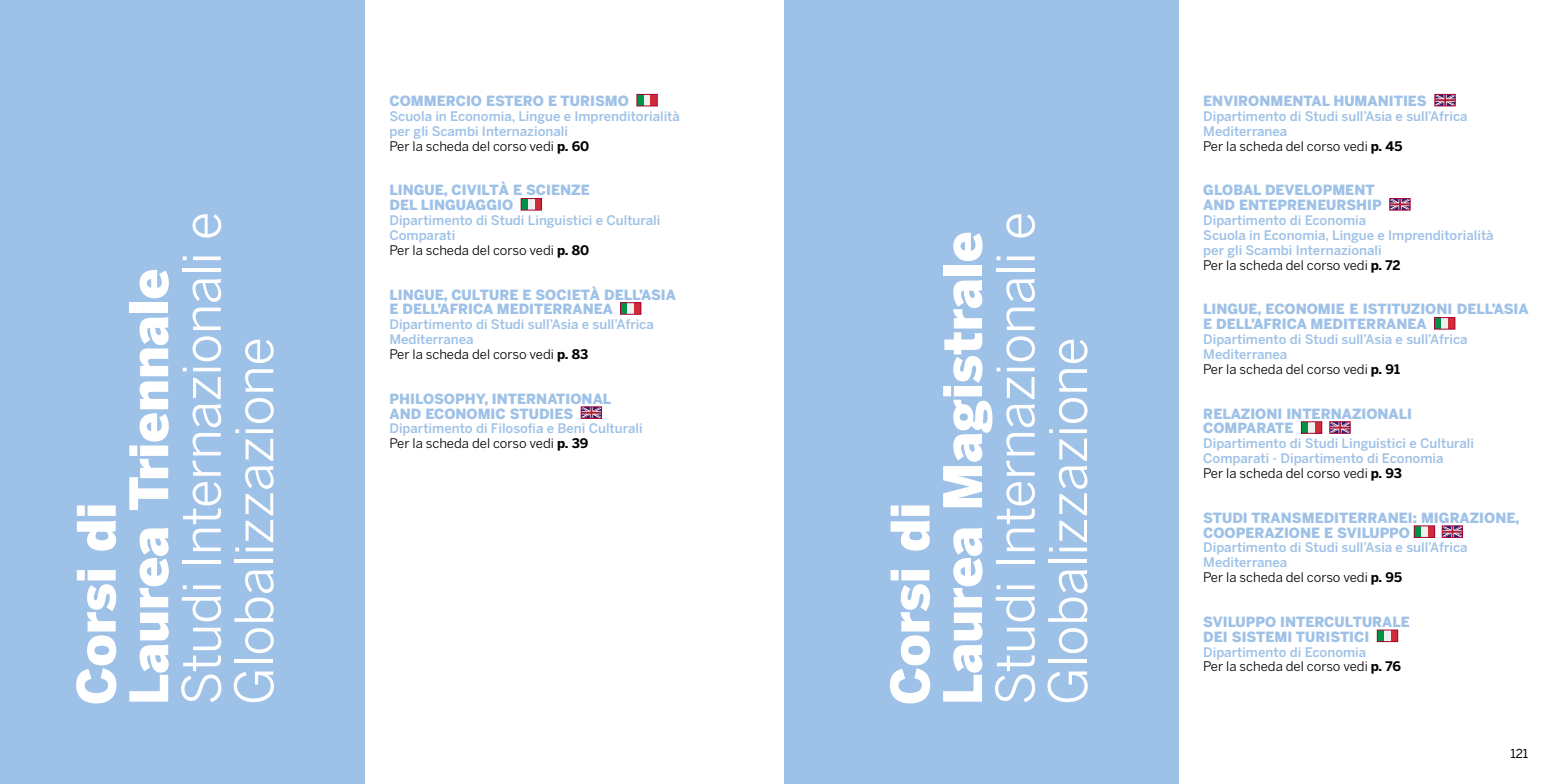
<style>
.page{position:relative;width:1568px;height:784px;background:#fff}
.page>*{position:absolute;margin:0;border:0;box-sizing:border-box;transform-origin:0 0}
.t1{font:52.5px/52.5px "Benton Sans";letter-spacing:-.01em;color:#fff}
.t2{font:900 52.5px/52.5px "Benton Sans";letter-spacing:-.005em;color:#fff}
.t3{font:900 14px/14.9px "Benton Sans";color:#9ec1e7}
.t4{font:500 13.12px/14.9px "Benton Sans";color:#9ec1e7}
.t5{font:13.12px/14.9px "Benton Sans";color:#000}
.t6{font:12.25px "Benton Sans";color:#000}
.s1{font-weight:400;color:#000}
.s2{font-weight:700;color:#000}
.s3{font-weight:500;color:#9ec1e7}
.s4{font-weight:700}
</style>
<div class="page">
<div style="left:0;top:0;width:365px;height:784px;background:#9ec1e7"></div>
<div style="left:784px;top:0;width:394px;height:784px;background:#9ec1e7"></div>
<div style="left:637px;top:94px;width:7px;height:12px;background:#009347"></div>
<div style="left:644px;top:94px;width:6px;height:12px;background:#f0f1f0"></div>
<div style="left:650px;top:94px;width:7px;height:12px;background:#ce2d38"></div>
<div style="left:637px;top:94px;width:20px;height:12px;border:1px solid #a90034"></div>
<div style="left:521px;top:198px;width:7px;height:12px;background:#009347"></div>
<div style="left:528px;top:198px;width:7px;height:12px;background:#f0f1f0"></div>
<div style="left:535px;top:198px;width:6px;height:12px;background:#ce2d38"></div>
<div style="left:521px;top:198px;width:21px;height:12px;border:1px solid #a90034"></div>
<div style="left:620px;top:303px;width:7px;height:11px;background:#009347"></div>
<div style="left:627px;top:303px;width:7px;height:11px;background:#f0f1f0"></div>
<div style="left:634px;top:303px;width:7px;height:11px;background:#ce2d38"></div>
<div style="left:620px;top:303px;width:21px;height:11px;border:1px solid #a90034"></div>
<svg style="left:583px;top:409px;width:16px;height:7px"></svg>
<div style="left:581px;top:407px;width:20px;height:11px;border:1px solid #a90034"></div>
<svg style="left:1436px;top:96px;width:17px;height:8px"></svg>
<div style="left:1434px;top:94px;width:21px;height:12px;border:1px solid #a90034"></div>
<svg style="left:1391px;top:200px;width:17px;height:8px"></svg>
<div style="left:1389px;top:198px;width:21px;height:12px;border:1px solid #a90034"></div>
<div style="left:1434px;top:317px;width:7px;height:12px;background:#009347"></div>
<div style="left:1441px;top:317px;width:7px;height:12px;background:#f0f1f0"></div>
<div style="left:1448px;top:317px;width:7px;height:12px;background:#ce2d38"></div>
<div style="left:1434px;top:317px;width:21px;height:12px;border:1px solid #a90034"></div>
<div style="left:1301px;top:421px;width:7px;height:12px;background:#009347"></div>
<div style="left:1308px;top:421px;width:7px;height:12px;background:#f0f1f0"></div>
<div style="left:1315px;top:421px;width:6px;height:12px;background:#ce2d38"></div>
<div style="left:1301px;top:421px;width:21px;height:12px;border:1px solid #a90034"></div>
<svg style="left:1331px;top:424px;width:17px;height:7px"></svg>
<div style="left:1414px;top:526px;width:7px;height:11px;background:#009347"></div>
<div style="left:1421px;top:526px;width:7px;height:11px;background:#f0f1f0"></div>
<div style="left:1428px;top:526px;width:6px;height:11px;background:#ce2d38"></div>
<div style="left:1414px;top:526px;width:20px;height:11px;border:1px solid #a90034"></div>
<svg style="left:1444px;top:528px;width:16px;height:7px"></svg>
<div style="left:1442px;top:526px;width:20px;height:11px;border:1px solid #a90034"></div>
<div style="left:1377px;top:630px;width:7px;height:12px;background:#009347"></div>
<div style="left:1384px;top:630px;width:7px;height:12px;background:#f0f1f0"></div>
<div style="left:1391px;top:630px;width:6px;height:12px;background:#ce2d38"></div>
<div style="left:1377px;top:630px;width:20px;height:12px;border:1px solid #a90034"></div>
<h1 class="t2" style="left:70px;top:705px;width:438px;rotate:-90deg">Corsi di<br>Laurea Triennale</h1>
<h1 class="t1" style="left:175px;top:705px;width:495px;rotate:-90deg">Studi Internazionali e<br>Globalizzazione</h1>
<p class="t3" style="left:389px;top:93px;width:241px">COMMERCIO ESTERO E TURISMO</p>
<p class="t4" style="left:389px;top:109px;width:292px">Scuola in Economia, Lingue e Imprenditorialità per gli Scambi Internazionali<br><span class="s1">Per la scheda del corso vedi</span> <span class="s2">p. 60</span></p>
<p class="t3" style="left:389px;top:183px;width:202px">LINGUE, CIVILTÀ E SCIENZE<br>DEL LINGUAGGIO</p>
<p class="t4" style="left:389px;top:213px;width:272px">Dipartimento di Studi Linguistici e Culturali<br>Comparati<br><span class="s1">Per la scheda del corso vedi</span> <span class="s2">p. 80</span></p>
<p class="t3" style="left:389px;top:287px;width:288px">LINGUE, CULTURE E SOCIETÀ DELL’ASIA<br>E DELL’AFRICA MEDITERRANEA</p>
<p class="t4" style="left:389px;top:317px;width:266px">Dipartimento di Studi sull’Asia e sull’Africa<br>Mediterranea<br><span class="s1">Per la scheda del corso vedi</span> <span class="s2">p. 83</span></p>
<p class="t3" style="left:389px;top:391px;width:223px">PHILOSOPHY, INTERNATIONAL<br>AND ECONOMIC STUDIES</p>
<p class="t4" style="left:389px;top:421px;width:254px">Dipartimento di Filosofia e Beni Culturali<br><span class="s1">Per la scheda del corso vedi</span> <span class="s2">p. 39</span></p>
<h1 class="t1" style="left:988px;top:705px;width:495px;rotate:-90deg">Studi Internazionali e<br>Globalizzazione</h1>
<h1 class="t2" style="left:883px;top:705px;width:475px;rotate:-90deg">Corsi di<br>Laurea Magistrale</h1>
<p class="t3" style="left:1203px;top:93px;width:225px">ENVIRONMENTAL HUMANITIES</p>
<p class="t4" style="left:1203px;top:109px;width:266px">Dipartimento di Studi sull’Asia e sull’Africa<br>Mediterranea<br><span class="s1">Per la scheda del corso vedi</span> <span class="s2">p. 45</span></p>
<p class="t3" style="left:1203px;top:183px;width:180px">GLOBAL DEVELOPMENT<br>AND ENTEPRENEURSHIP</p>
<p class="t4" style="left:1203px;top:213px;width:292px">Dipartimento di Economia<br>Scuola in Economia, Lingue e Imprenditorialità per gli Scambi Internazionali<br><span class="s1">Per la scheda del corso vedi</span> <span class="s2">p. 72</span></p>
<p class="t3" style="left:1203px;top:302px;width:327px">LINGUE, ECONOMIE E ISTITUZIONI DELL’ASIA<br>E DELL’AFRICA MEDITERRANEA</p>
<p class="t4" style="left:1203px;top:332px;width:266px">Dipartimento di Studi sull’Asia e sull’Africa<br>Mediterranea<br><span class="s1">Per la scheda del corso vedi</span> <span class="s2">p. 91</span></p>
<p class="t3" style="left:1203px;top:406px;width:210px">RELAZIONI INTERNAZIONALI<br>COMPARATE</p>
<p class="t4" style="left:1203px;top:436px;width:272px">Dipartimento di Studi Linguistici e Culturali<br>Comparati - Dipartimento di Economia<br><span class="s1">Per la scheda del corso vedi</span> <span class="s2">p. 93</span></p>
<p class="t3" style="left:1203px;top:510px;width:318px">STUDI TRANSMEDITERRANEI: MIGRAZIONE,<br>COOPERAZIONE E SVILUPPO</p>
<p class="t4" style="left:1203px;top:540px;width:266px">Dipartimento di Studi sull’Asia e sull’Africa<br>Mediterranea<br><span class="s1">Per la scheda del corso vedi</span> <span class="s2">p. 95</span></p>
<p class="t3" style="left:1203px;top:614px;width:208px">SVILUPPO INTERCULTURALE<br>DEI SISTEMI TURISTICI</p>
<p class="t5" style="left:1203px;top:644px;width:199px"><span class="s3">Dipartimento di Economia<br></span>Per la scheda del corso vedi <span class="s4">p. 76</span></p>
<p class="t6" style="left:1510px;top:746px;width:19px">121</p>
</div>
